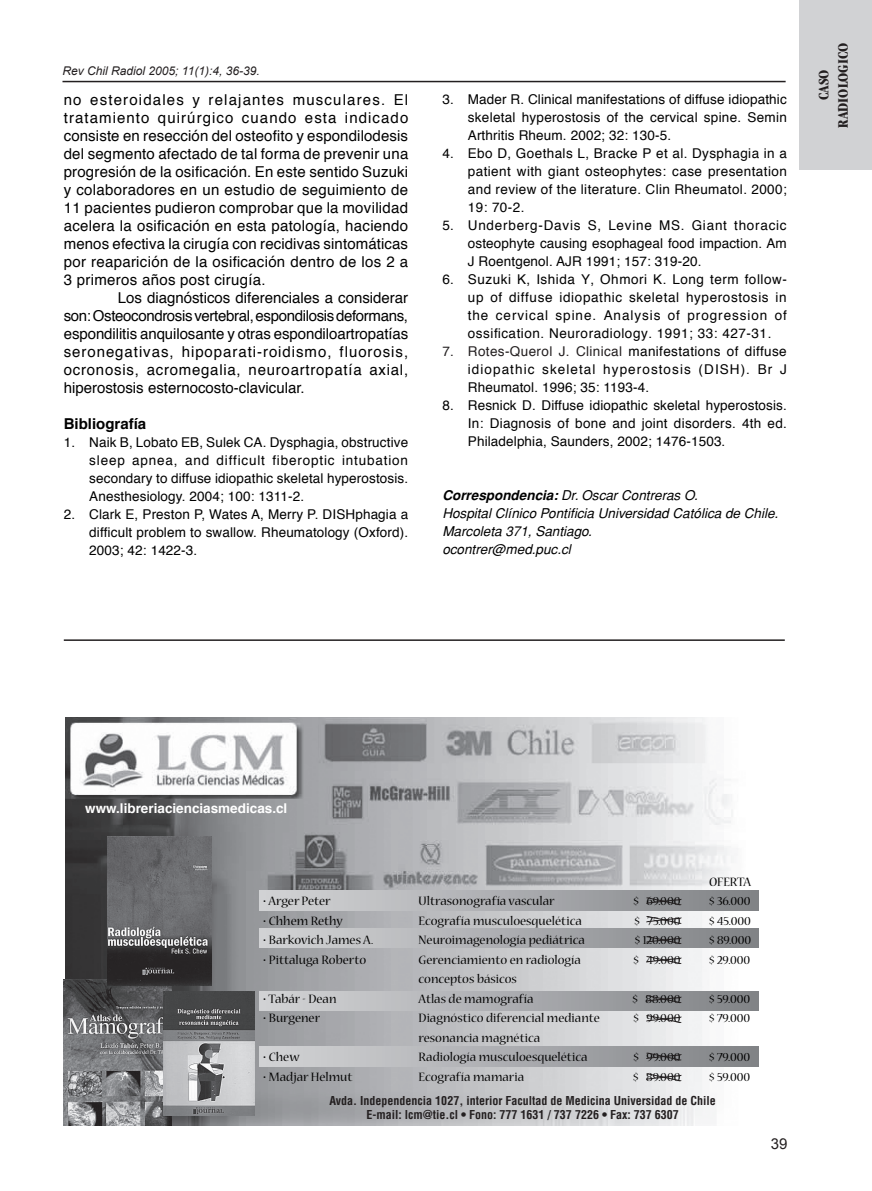
<style>
.page{position:relative;width:872px;height:1191px;background:#fff}
.page>*{position:absolute;margin:0;border:0;box-sizing:border-box;transform-origin:0 0}
.t1{font:15px/18px "Helvetica";letter-spacing:.02em;color:#000;text-align:justify}
.t2{font:700 condensed 15px/19.5px "Garamond";color:#231f20;text-align:center}
.t3{font:700 15px "Helvetica";color:#000}
.t4{font:15px "Arial";color:#231f20}
.t5{font:13.5px/18px "Helvetica";letter-spacing:.01em;color:#000;text-align:justify}
.t6{font:13.5px "Nueva Std";color:#000}
.t7{font:italic 13.5px/18px "Helvetica";color:#000}
.t8{font:700 13.5px "Helvetica";color:#fff}
.t9{font:700 condensed 12px/14.4px "Helvetica";color:#231f20;text-align:center}
.t10{font:italic 12px "Arial";color:#231f20}
.s1{color:#231f20}
.s2{font-weight:700}
</style>
<div class="page">
<hr style="left:62px;top:81px;width:723px;height:1px;background:#231f20">
<div style="left:799px;top:0;width:73px;height:170px;background:#d1d2d4"></div>
<hr style="left:64px;top:639px;width:720px;height:2px;background:#231f20">
<img style="left:65px;top:718px;width:694px;height:407px">
<img style="left:64px;top:979px;width:107px;height:146px">
<img style="left:164px;top:991px;width:90px;height:124px">
<img style="left:107px;top:836px;width:104px;height:149px">
<div style="left:260px;top:890px;width:499px;height:20px;background:linear-gradient(to right,#d4d5d7,#818387)"></div>
<div style="left:260px;top:928px;width:499px;height:19px;background:linear-gradient(to right,#d4d5d7,#818387)"></div>
<div style="left:260px;top:991px;width:499px;height:19px;background:linear-gradient(to right,#d4d5d7,#818387)"></div>
<div style="left:260px;top:1046px;width:499px;height:20px;background:linear-gradient(to right,#d4d5d7,#818387)"></div>
<svg style="left:646px;top:897px;width:35px;height:8px"></svg>
<svg style="left:646px;top:916px;width:35px;height:8px"></svg>
<svg style="left:646px;top:936px;width:35px;height:8px"></svg>
<svg style="left:646px;top:956px;width:35px;height:8px"></svg>
<svg style="left:646px;top:995px;width:35px;height:8px"></svg>
<svg style="left:646px;top:1015px;width:35px;height:8px"></svg>
<svg style="left:646px;top:1073px;width:35px;height:8px"></svg>
<svg style="left:646px;top:1052px;width:35px;height:8px"></svg>
<p class="t10" style="left:62px;top:64px;width:199px">Rev Chil Radiol 2005; 11(1):4, 36-39.</p>
<p class="t1" style="left:64px;top:92px;width:346px">no esteroidales y relajantes musculares. El tratamiento quirúrgico cuando esta indicado consiste en resección del osteofito y espondilodesis del segmento afectado de tal forma de prevenir una progresión de la osificación. En este sentido Suzuki y colaboradores en un estudio de seguimiento de 11 pacientes pudieron comprobar que la movilidad acelera la osificación en esta patología, haciendo menos efectiva la cirugía con recidivas sintomáticas por reaparición de la osificación dentro de los 2 a 3 primeros años post cirugía.</p>
<p class="t1" style="left:64px;top:290px;width:346px;text-indent:54px">Los diagnósticos diferenciales a considerar son: Osteocondrosis vertebral, espondilosis deformans, espondilitis anquilosante y otras espondiloartropatías seronegativas, hipoparati-roidismo, fluorosis, ocronosis, acromegalia, neuroartropatía axial, hiperostosis esternocosto-clavicular.</p>
<p class="t3" style="left:64px;top:414px;width:84px">Bibliografía</p>
<p class="t5" style="left:89px;top:434px;width:320px;text-indent:-26px">1. Naik B, Lobato EB, Sulek CA. Dysphagia, obstructive sleep apnea, and difficult fiberoptic intubation secondary to diffuse idiopathic skeletal hyperostosis.<br>Anesthesiology. 2004; 100: 1311-2.</p>
<p class="t5" style="left:89px;top:506px;width:320px;text-indent:-26px">2. Clark E, Preston P, Wates A, Merry P. DISHphagia a difficult problem to swallow. Rheumatology (Oxford).<br>2003; 42: 1422-3.</p>
<p class="t5" style="left:468px;top:91px;width:320px;text-indent:-26px">3. Mader R. Clinical manifestations of diffuse idiopathic skeletal hyperostosis of the cervical spine. Semin Arthritis Rheum. 2002; 32: 130-5.</p>
<p class="t5" style="left:468px;top:145px;width:320px;text-indent:-26px">4. Ebo D, Goethals L, Bracke P et al. Dysphagia in a patient with giant osteophytes: case presentation and review of the literature. Clin Rheumatol. 2000; 19: 70-2.</p>
<p class="t5" style="left:468px;top:217px;width:320px;text-indent:-26px">5. Underberg-Davis S, Levine MS. Giant thoracic osteophyte causing esophageal food impaction. Am J Roentgenol. AJR 1991; 157: 319-20.</p>
<p class="t5" style="left:468px;top:271px;width:320px;text-indent:-26px">6. Suzuki K, Ishida Y, Ohmori K. Long term follow&shy;up of diffuse idiopathic skeletal hyperostosis in the cervical spine. Analysis of progression of ossification. Neuroradiology. 1991; 33: 427-31.</p>
<p class="t5" style="left:468px;top:343px;width:320px;text-indent:-26px"><span class="s1">7. Rotes-Querol J. Clinical</span> manifestations of diffuse idiopathic skeletal hyperostosis (DISH). Br J Rheumatol. 1996; 35: 1193-4.</p>
<p class="t5" style="left:468px;top:397px;width:320px;text-indent:-26px">8. Resnick D. Diffuse idiopathic skeletal hyperostosis.<br>In: Diagnosis of bone and joint disorders. 4th ed.<br>Philadelphia, Saunders, 2002; 1476-1503.</p>
<p class="t7" style="left:442px;top:486px;width:337px"><span class="s2">Correspondencia:</span> Dr. Oscar Contreras O.<br>Hospital Clínico Pontificia Universidad Católica de Chile.<br>Marcoleta 371, Santiago.<br>ocontrer@med.puc.cl</p>
<p class="t2" style="left:814px;top:128px;width:86px;rotate:-90deg">CASO<br>RADIOLOGICO</p>
<p class="t8" style="left:85px;top:799px;width:204px">www.libreriacienciasmedicas.cl</p>
<p class="t6" style="left:709px;top:875px;width:44px">OFERTA</p>
<p class="t6" style="left:263px;top:895px;width:69px">• Arger Peter</p>
<p class="t6" style="left:418px;top:895px;width:137px">Ultrasonografía vascular</p>
<p class="t6" style="left:633px;top:895px;width:48px">$ 69.000</p>
<p class="t6" style="left:709px;top:895px;width:43px">$ 36.000</p>
<p class="t6" style="left:263px;top:914px;width:81px">• Chhem Rethy</p>
<p class="t6" style="left:418px;top:914px;width:165px">Ecografía musculoesquelética</p>
<p class="t6" style="left:634px;top:914px;width:47px">$ 75.000</p>
<p class="t6" style="left:709px;top:914px;width:43px">$ 45.000</p>
<p class="t6" style="left:263px;top:934px;width:111px">• Barkovich James A.</p>
<p class="t6" style="left:418px;top:934px;width:168px">Neuroimagenología pediátrica</p>
<p class="t6" style="left:634px;top:934px;width:47px">$ 120.000</p>
<p class="t6" style="left:709px;top:934px;width:44px">$ 89.000</p>
<p class="t6" style="left:263px;top:953px;width:105px">• Pittaluga Roberto</p>
<p class="t6" style="left:418px;top:953px;width:164px">Gerenciamiento en radiología</p>
<p class="t6" style="left:633px;top:953px;width:48px">$ 49.000</p>
<p class="t6" style="left:709px;top:953px;width:43px">$ 29.000</p>
<p class="t6" style="left:418px;top:973px;width:100px">conceptos básicos</p>
<p class="t6" style="left:263px;top:992px;width:75px">• Tabár - Dean</p>
<p class="t6" style="left:418px;top:992px;width:116px">Atlas de mamografía</p>
<p class="t6" style="left:632px;top:992px;width:49px">$ 88.000</p>
<p class="t6" style="left:709px;top:992px;width:43px">$ 59.000</p>
<p class="t6" style="left:263px;top:1012px;width:58px">• Burgener</p>
<p class="t6" style="left:418px;top:1012px;width:183px">Diagnóstico diferencial mediante</p>
<p class="t6" style="left:633px;top:1012px;width:49px">$ 99.000</p>
<p class="t6" style="left:709px;top:1012px;width:43px">$ 79.000</p>
<p class="t6" style="left:418px;top:1031px;width:123px">resonancia magnética</p>
<p class="t6" style="left:263px;top:1051px;width:38px">• Chew</p>
<p class="t6" style="left:418px;top:1051px;width:171px">Radiología musculoesquelética</p>
<p class="t6" style="left:633px;top:1051px;width:49px">$ 99.000</p>
<p class="t6" style="left:709px;top:1051px;width:43px">$ 79.000</p>
<p class="t6" style="left:263px;top:1070px;width:91px">• Madjar Helmut</p>
<p class="t6" style="left:418px;top:1070px;width:107px">Ecografía mamaria</p>
<p class="t6" style="left:633px;top:1070px;width:49px">$ 89.000</p>
<p class="t6" style="left:709px;top:1070px;width:43px">$ 59.000</p>
<p class="t9" style="left:329px;top:1093px;width:388px">Avda. Independencia 1027, interior Facultad de Medicina Universidad de Chile<br>E-mail: lcm@tie.cl • Fono: 777 1631 / 737 7226 • Fax: 737 6307</p>
<p class="t4" style="left:771px;top:1135px;width:18px">39</p>
</div>
